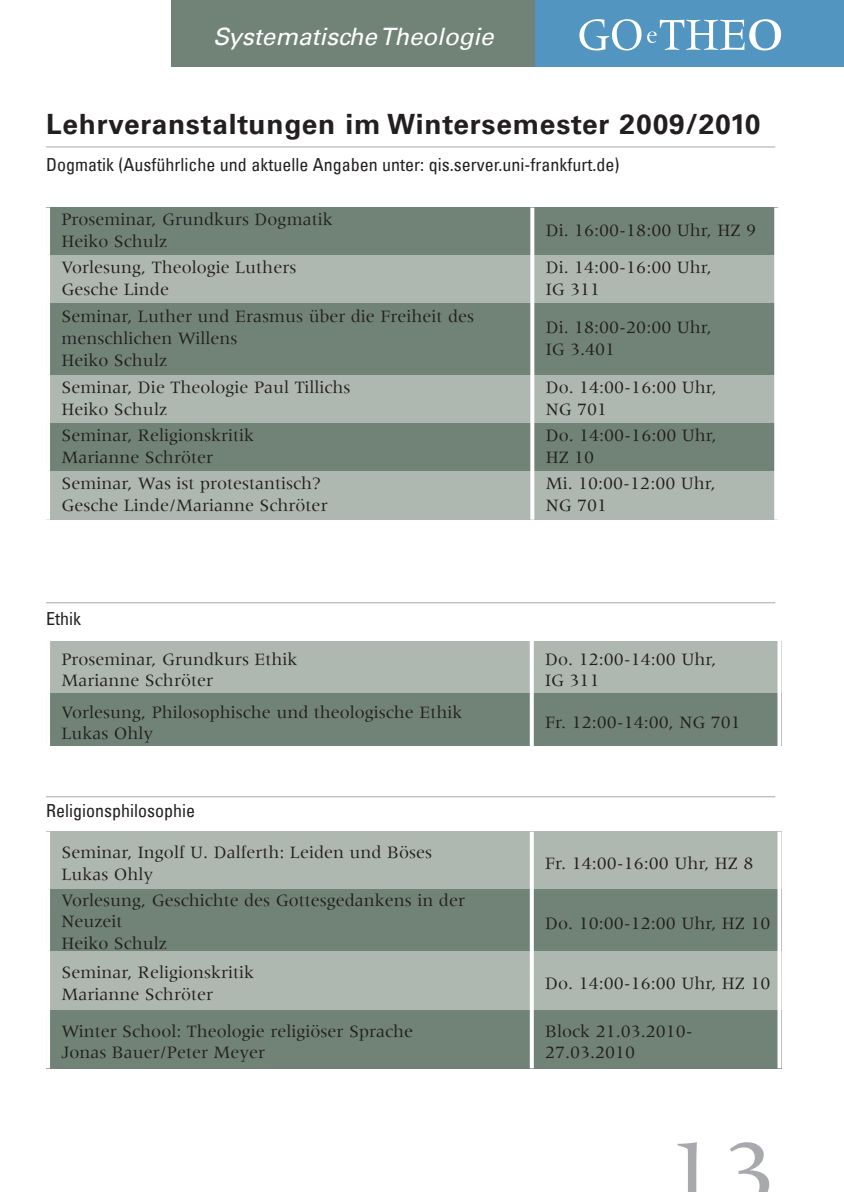
<style>
.page{position:relative;width:844px;height:1192px;background:#fff}
.page>*{position:absolute;margin:0;border:0;box-sizing:border-box;transform-origin:0 0}
.t1{font:100px "Meridien";color:#a8a9ad}
.t2{font:700 28px "Univers LT";letter-spacing:.03em;color:#231f20}
.t3{font:italic 24px "Univers LT";color:#fff}
.t4{font:18px/21.6px "Meridien";color:#231f20}
.t5{font:condensed 18px "Univers LT";color:#231f20}
</style>
<div class="page">
<div style="left:171px;top:0;width:364px;height:67px;background:#718377"></div>
<div style="left:535px;top:0;width:308px;height:67px;background:#5295c0"></div>
<svg style="left:579px;top:19px;width:201px;height:32px"></svg>
<hr style="left:46px;top:146px;width:729px;height:1px;background:#a8a9ad">
<hr style="left:46px;top:602px;width:729px;height:1px;background:#a8a9ad">
<hr style="left:46px;top:796px;width:729px;height:1px;background:#a8a9ad">
<div style="left:46px;top:640px;width:485px;height:53px;background:#aeb8b1"></div>
<div style="left:531px;top:640px;width:250px;height:53px;background:#aeb8b1"></div>
<div style="left:46px;top:693px;width:485px;height:53px;background:#718377"></div>
<div style="left:531px;top:693px;width:250px;height:53px;background:#718377"></div>
<hr style="left:46px;top:640px;width:4px;height:106px;background:#fff">
<svg style="left:529px;top:640px;width:4px;height:106px"></svg>
<svg style="left:777px;top:640px;width:4px;height:106px"></svg>
<div style="left:46px;top:832px;width:485px;height:57px;background:#aeb8b1"></div>
<div style="left:531px;top:832px;width:250px;height:57px;background:#aeb8b1"></div>
<div style="left:46px;top:889px;width:485px;height:62px;background:#718377"></div>
<div style="left:531px;top:889px;width:250px;height:62px;background:#718377"></div>
<div style="left:46px;top:951px;width:485px;height:59px;background:#aeb8b1"></div>
<div style="left:531px;top:951px;width:250px;height:59px;background:#aeb8b1"></div>
<div style="left:46px;top:1010px;width:485px;height:58px;background:#718377"></div>
<div style="left:531px;top:1010px;width:250px;height:58px;background:#718377"></div>
<hr style="left:46px;top:832px;width:4px;height:236px;background:#fff">
<svg style="left:529px;top:832px;width:4px;height:236px"></svg>
<svg style="left:777px;top:832px;width:4px;height:236px"></svg>
<div style="left:46px;top:208px;width:486px;height:48px;background:#718377"></div>
<div style="left:532px;top:208px;width:246px;height:48px;background:#718377"></div>
<div style="left:46px;top:256px;width:486px;height:48px;background:#aeb8b1"></div>
<div style="left:532px;top:256px;width:246px;height:48px;background:#aeb8b1"></div>
<div style="left:46px;top:304px;width:486px;height:72px;background:#718377"></div>
<div style="left:532px;top:304px;width:246px;height:72px;background:#718377"></div>
<div style="left:46px;top:376px;width:486px;height:48px;background:#aeb8b1"></div>
<div style="left:532px;top:376px;width:246px;height:48px;background:#aeb8b1"></div>
<div style="left:46px;top:424px;width:486px;height:48px;background:#718377"></div>
<div style="left:532px;top:424px;width:246px;height:48px;background:#718377"></div>
<div style="left:46px;top:472px;width:486px;height:48px;background:#aeb8b1"></div>
<div style="left:532px;top:472px;width:246px;height:48px;background:#aeb8b1"></div>
<hr style="left:46px;top:208px;width:4px;height:312px;background:#fff">
<svg style="left:530px;top:208px;width:4px;height:312px"></svg>
<svg style="left:774px;top:208px;width:4px;height:312px"></svg>
<h3 class="t3" style="left:213px;top:22px;width:282px">Systematische Theologie</h3>
<h2 class="t2" style="left:46px;top:108px;width:715px">Lehrveranstaltungen im Wintersemester 2009/2010</h2>
<p class="t5" style="left:46px;top:153px;width:574px">Dogmatik (Ausführliche und aktuelle Angaben unter: qis.server.uni-frankfurt.de)</p>
<p class="t4" style="left:61px;top:208px;width:273px">Proseminar, Grundkurs Dogmatik<br>Heiko Schulz</p>
<p class="t4" style="left:545px;top:219px;width:212px">Di. 16:00-18:00 Uhr, HZ 9</p>
<p class="t4" style="left:61px;top:256px;width:236px">Vorlesung, Theologie Luthers<br>Gesche Linde</p>
<p class="t4" style="left:545px;top:256px;width:168px">Di. 14:00-16:00 Uhr,<br>IG 311</p>
<p class="t4" style="left:61px;top:306px;width:414px">Seminar, Luther und Erasmus über die Freiheit des menschlichen Willens<br>Heiko Schulz</p>
<p class="t4" style="left:545px;top:316px;width:168px">Di. 18:00-20:00 Uhr,<br>IG 3.401</p>
<p class="t4" style="left:61px;top:376px;width:290px">Seminar, Die Theologie Paul Tillichs<br>Heiko Schulz</p>
<p class="t4" style="left:545px;top:376px;width:173px">Do. 14:00-16:00 Uhr,<br>NG 701</p>
<p class="t4" style="left:61px;top:424px;width:194px">Seminar, Religionskritik<br>Marianne Schröter</p>
<p class="t4" style="left:545px;top:424px;width:173px">Do. 14:00-16:00 Uhr,<br>HZ 10</p>
<p class="t4" style="left:61px;top:472px;width:268px">Seminar, Was ist protestantisch?<br>Gesche Linde/Marianne Schröter</p>
<p class="t4" style="left:545px;top:472px;width:172px">Mi. 10:00-12:00 Uhr,<br>NG 701</p>
<p class="t5" style="left:46px;top:607px;width:36px">Ethik</p>
<p class="t4" style="left:61px;top:648px;width:238px">Proseminar, Grundkurs Ethik<br>Marianne Schröter</p>
<p class="t4" style="left:545px;top:648px;width:173px">Do. 12:00-14:00 Uhr,<br>IG 311</p>
<p class="t4" style="left:61px;top:701px;width:402px">Vorlesung, Philosophische und theologische Ethik<br>Lukas Ohly</p>
<p class="t4" style="left:545px;top:712px;width:197px">Fr. 12:00-14:00, NG 701</p>
<p class="t5" style="left:46px;top:799px;width:150px">Religionsphilosophie</p>
<p class="t4" style="left:61px;top:841px;width:372px">Seminar, Ingolf U. Dalferth: Leiden und Böses<br>Lukas Ohly</p>
<p class="t4" style="left:545px;top:852px;width:210px">Fr. 14:00-16:00 Uhr, HZ 8</p>
<p class="t4" style="left:61px;top:889px;width:405px">Vorlesung, Geschichte des Gottesgedankens in der<br>Neuzeit<br>Heiko Schulz</p>
<p class="t4" style="left:545px;top:912px;width:227px">Do. 10:00-12:00 Uhr, HZ 10</p>
<p class="t4" style="left:61px;top:961px;width:194px">Seminar, Religionskritik<br>Marianne Schröter</p>
<p class="t4" style="left:545px;top:972px;width:227px">Do. 14:00-16:00 Uhr, HZ 10</p>
<p class="t4" style="left:61px;top:1020px;width:353px">Winter School: Theologie religiöser Sprache<br>Jonas Bauer/Peter Meyer</p>
<p class="t4" style="left:545px;top:1020px;width:149px">Block 21.03.2010-<br>27.03.2010</p>
<h1 class="t1" style="left:664px;top:1120px;width:114px">13</h1>
</div>
